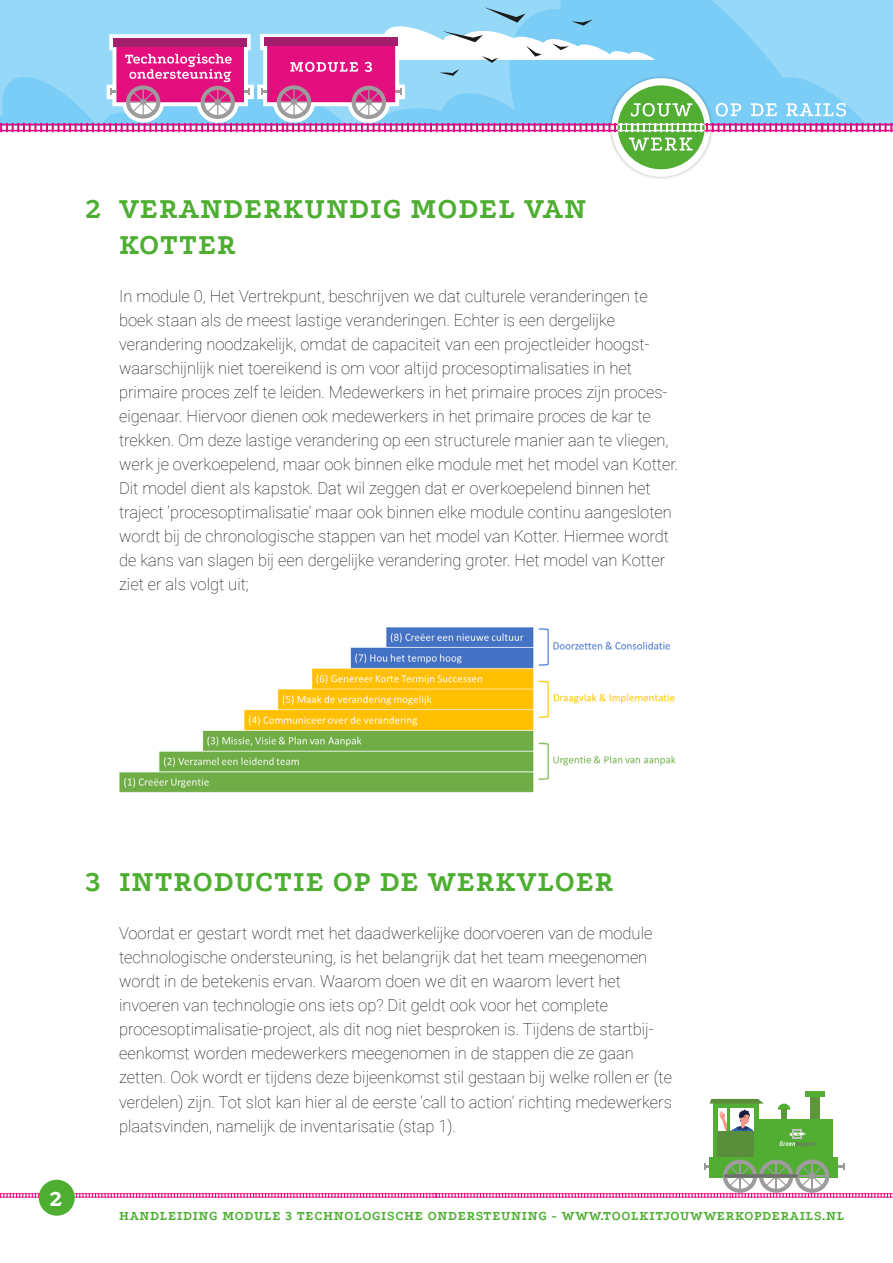
<style>
.page{position:relative;width:893px;height:1263px;background:#fff}
.page>*{position:absolute;margin:0;border:0;box-sizing:border-box;transform-origin:0 0}
.t1{font:30px/36px "Podkova";letter-spacing:.03em;color:#4eae32}
.t2{font:24px "Podkova";color:#fff}
.t3{font:100 16.5px/24px "Roboto";color:#000}
.t4{font:13.5px "Podkova";letter-spacing:.05em;color:#4eae32}
</style>
<div class="page">
<div style="left:805px;top:1091px;width:20px;height:6px;background:#51ae33"></div>
<div style="left:810px;top:1097px;width:9px;height:22px;background:#5e963a"></div>
<svg style="left:0;top:1099px;width:893px;height:99px"></svg>
<div style="left:39px;top:1180px;width:36px;height:36px;background:#4eae32;border-radius:50%"></div>
<svg style="left:0;top:0;width:893px;height:7px;background:#91d6f7"></svg>
<svg style="left:0;top:7px;width:893px;height:162px"></svg>
<img style="left:119px;top:627px;width:557px;height:166px">
<h1 class="t1" style="left:119px;top:190px;width:469px;text-indent:-34px">2 VERANDERKUNDIG MODEL VAN<br>KOTTER</h1>
<p class="t3" style="left:119px;top:283px;width:561px">In module 0, Het Vertrekpunt, beschrijven we dat culturele veranderingen te boek staan als de meest lastige veranderingen. Echter is een dergelijke verandering noodzakelijk, omdat de capaciteit van een projectleider hoogst&shy;waarschijnlijk niet toereikend is om voor altijd procesoptimalisaties in het primaire proces zelf te leiden. Medewerkers in het primaire proces zijn proces&shy;eigenaar. Hiervoor dienen ook medewerkers in het primaire proces de kar te trekken. Om deze lastige verandering op een structurele manier aan te vliegen, werk je overkoepelend, maar ook binnen elke module met het model van Kotter.<br>Dit model dient als kapstok. Dat wil zeggen dat er overkoepelend binnen het traject ‘procesoptimalisatie’ maar ook binnen elke module continu aangesloten wordt bij de chronologische stappen van het model van Kotter. Hiermee wordt de kans van slagen bij een dergelijke verandering groter. Het model van Kotter ziet er als volgt uit;</p>
<h2 class="t2" style="left:49px;top:1182px;width:15px">2</h2>
<h1 class="t1" style="left:85px;top:863px;width:530px">3 INTRODUCTIE OP DE WERKVLOER</h1>
<p class="t3" style="left:119px;top:921px;width:555px">Voordat er gestart wordt met het daadwerkelijke doorvoeren van de module technologische ondersteuning, is het belangrijk dat het team meegenomen wordt in de betekenis ervan. Waarom doen we dit en waarom levert het invoeren van technologie ons iets op? Dit geldt ook voor het complete procesoptimalisatie-project, als dit nog niet besproken is. Tijdens de startbij&shy;eenkomst worden medewerkers meegenomen in de stappen die ze gaan zetten. Ook wordt er tijdens deze bijeenkomst stil gestaan bij welke rollen er (te verdelen) zijn. Tot slot kan hier al de eerste ‘call to action’ richting medewerkers plaatsvinden, namelijk de inventarisatie (stap 1).</p>
<p class="t4" style="left:119px;top:1207px;width:727px">HANDLEIDING MODULE 3 TECHNOLOGISCHE ONDERSTEUNING - WWW.TOOLKITJOUWWERKOPDERAILS.NL</p>
</div>
